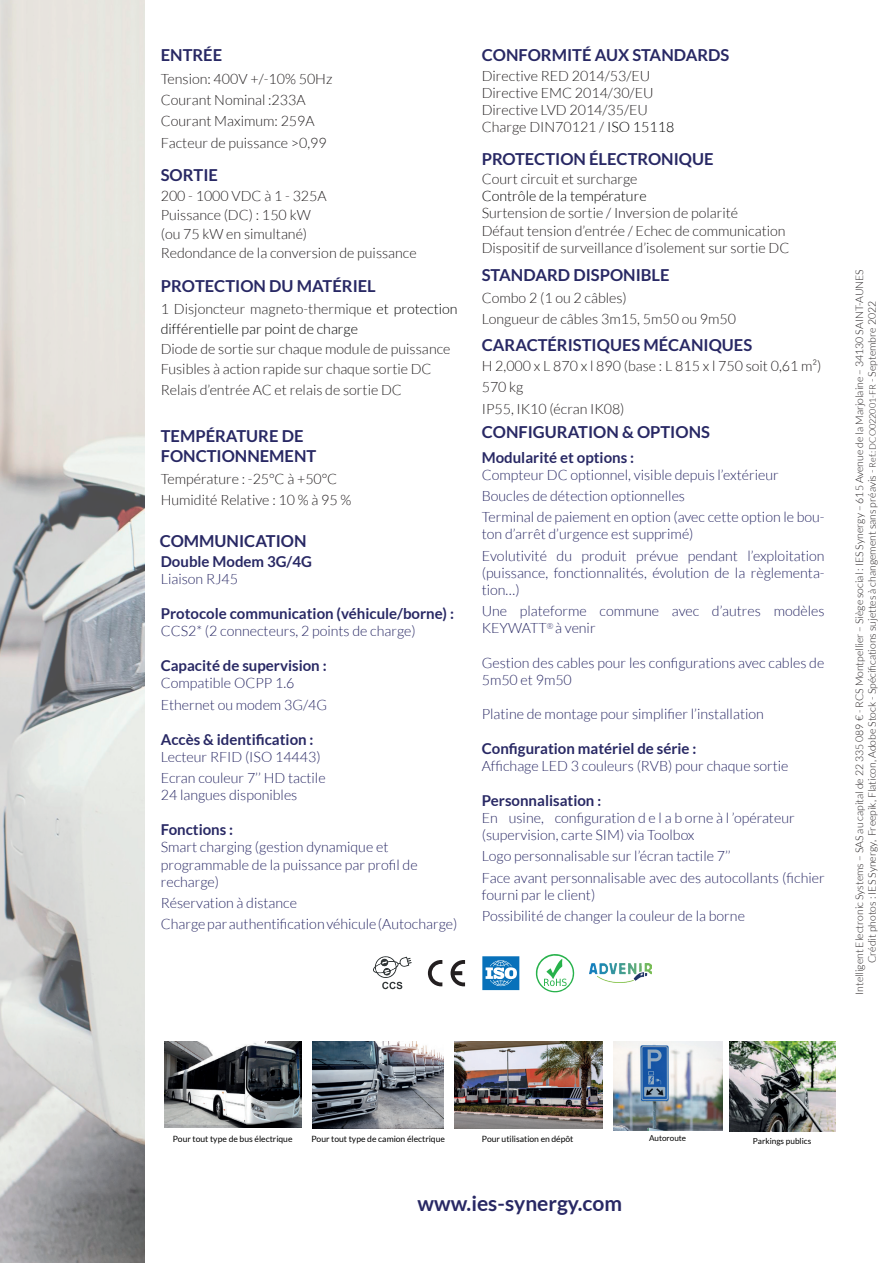
<style>
.page{position:relative;width:893px;height:1263px;background:#fff}
.page>*{position:absolute;margin:0;border:0;box-sizing:border-box;transform-origin:0 0}
.t1{font:700 21px "Lato";color:#282864}
.t2{font:700 16.5px/19.8px "Lato";color:#282864}
.t3{font:700 15px "Lato";color:#282864}
.t4{font:300 14.25px/21.3px "Lato";color:#282864}
.t5{font:300 14.25px/21.3px "Lato";color:#231f20}
.t6{font:300 14.25px/20.2px "Lato";color:#000001}
.t7{font:300 10.5px/12.6px "Lato";color:#231f20;text-align:center}
.t8{font:300 8.7px "Segoe UI";letter-spacing:.005em;color:#000001}
.t9{font:8.55px "Lato";color:#000001}
.t10{font:8.25px "Lato";color:#000001}
.s1{color:#231f20}
.s2{color:#000001}
.s3{font-size:14.25px}
.s4{font-size:9px}
</style>
<div class="page">
<img style="left:0;top:0;width:145px;height:1263px">
<svg style="left:373px;top:956px;width:38px;height:34px"></svg>
<svg style="left:428px;top:960px;width:14px;height:26px"></svg>
<svg style="left:451px;top:960px;width:14px;height:26px"></svg>
<svg style="left:482px;top:956px;width:37px;height:34px"></svg>
<svg style="left:536px;top:954px;width:38px;height:38px"></svg>
<img style="left:590px;top:964px;width:62px;height:18px">
<img style="left:164px;top:1042px;width:138px;height:86px">
<img style="left:614px;top:1042px;width:109px;height:88px">
<img style="left:313px;top:1042px;width:130px;height:87px">
<img style="left:729px;top:1042px;width:107px;height:89px">
<img style="left:455px;top:1042px;width:148px;height:87px">
<p class="t2" style="left:161px;top:46px;width:63px">ENTRÉE</p>
<p class="t5" style="left:161px;top:69px;width:173px">Tension: 400V +/-10% 50Hz<br>Courant Nominal :233A<br>Courant Maximum: 259A<br>Facteur de puissance &gt;0,99</p>
<p class="t2" style="left:161px;top:165px;width:59px">SORTIE</p>
<p class="t5" style="left:161px;top:187px;width:257px;line-height:19px">200 - 1000 VDC à 1 - 325A<br>Puissance (DC) : 150 kW<br>(ou 75 kW en simultané)<br>Redondance de la conversion de puissance</p>
<p class="t2" style="left:161px;top:277px;width:217px">PROTECTION DU MATÉRIEL</p>
<p class="t6" style="left:161px;top:299px;width:298px"><span class="s1">1 Disjoncteur magneto-thermiqu</span>e et protection différentielle par point de charge</p>
<p class="t5" style="left:161px;top:339px;width:291px;line-height:20.2px">Diode de sortie sur chaque module de puissance<br>Fusibles à action rapide sur chaque sortie DC<br>Relais d’entrée AC et relais de sortie DC</p>
<p class="t2" style="left:161px;top:426px;width:157px">TEMPÉRATURE DE<br>FONCTIONNEMENT</p>
<p class="t5" style="left:161px;top:469px;width:192px">Température : -25°C à +50°C<br>Humidité Relative : 10 % à 95 %</p>
<p class="t2" style="left:160px;top:531px;width:148px">COMMUNICATION</p>
<p class="t3" style="left:161px;top:554px;width:153px">Double Modem 3G/4G</p>
<p class="t4" style="left:161px;top:569px;width:79px">Liaison RJ45</p>
<p class="t3" style="left:161px;top:605px;width:295px">Protocole communication (véhicule/borne) :</p>
<p class="t4" style="left:161px;top:621px;width:256px">CCS2* (2 connecteurs, 2 points de charge)</p>
<p class="t3" style="left:161px;top:657px;width:167px">Capacité de supervision :</p>
<p class="t4" style="left:161px;top:673px;width:168px">Compatible OCPP 1.6<br>Ethernet ou modem 3G/4G</p>
<p class="t3" style="left:161px;top:731px;width:154px">Accès &amp; identification :</p>
<p class="t4" style="left:161px;top:747px;width:166px">Lecteur RFID (ISO 14443)<br>Ecran couleur 7’’ HD tactile</p>
<p class="t4" style="left:161px;top:785px;width:138px">24 langues disponibles</p>
<p class="t3" style="left:161px;top:821px;width:74px">Fonctions :</p>
<p class="t4" style="left:161px;top:839px;width:258px;line-height:17.1px">Smart charging (gestion dynamique et programmable de la puissance par profil de recharge)</p>
<p class="t4" style="left:161px;top:893px;width:298px">Réservation à distance<br>Charge par authentification véhicule (Autocharge)</p>
<p class="t2" style="left:482px;top:46px;width:249px">CONFORMITÉ AUX STANDARDS</p>
<p class="t5" style="left:482px;top:68px;width:194px;line-height:17.1px">Directive RED 2014/53/EU<br>Directive EMC 2014/30/EU<br>Directive LVD 2014/35/EU<br>Charge DIN70121 / <span class="s2">ISO 15118</span></p>
<p class="t2" style="left:482px;top:149px;width:233px">PROTECTION ÉLECTRONIQUE</p>
<p class="t5" style="left:482px;top:169px;width:157px">Court circuit et surcharge</p>
<p class="t6" style="left:482px;top:187px;width:166px">Contrôle de la température</p>
<p class="t5" style="left:482px;top:205px;width:309px;line-height:17.1px">Surtension de sortie / Inversion de polarité<br>Défaut tension d’entrée / Echec de communication<br>Dispositif de surveillance d’isolement sur sortie DC</p>
<p class="t2" style="left:482px;top:266px;width:189px">STANDARD DISPONIBLE</p>
<p class="t5" style="left:482px;top:288px;width:256px">Combo 2 (1 ou 2 câbles)<br>Longueur de câbles 3m15, 5m50 ou 9m50</p>
<p class="t2" style="left:482px;top:335px;width:272px">CARACTÉRISTIQUES MÉCANIQUES</p>
<p class="t5" style="left:482px;top:356px;width:341px">H 2,000 x L 870 x l 890 (base : L 815 x l 750 soit 0,61 m²)<br>570 kg<br>IP55, IK10 (écran IK08)</p>
<p class="t2" style="left:482px;top:422px;width:230px">CONFIGURATION &amp; OPTIONS</p>
<p class="t3" style="left:482px;top:448px;width:154px">Modularité et options :</p>
<p class="t4" style="left:482px;top:464px;width:344px">Compteur DC optionnel, visible depuis l’extérieur<br>Boucles de détection optionnelles<br>Terminal de paiement en option (avec cette option le bou-</p>
<p class="t4" style="left:482px;top:524px;width:344px">ton d’arrêt d’urgence est supprimé)<br>Evolutivité du produit prévue pendant l’exploitation</p>
<p class="t4" style="left:482px;top:565px;width:344px;line-height:17.1px">(puissance, fonctionnalités, évolution de la règlementa&shy;tion…)</p>
<p class="t4" style="left:482px;top:603px;width:344px;line-height:17.1px">Une plateforme commune avec d’autres modèles<br>KEYWATT<sup>®</sup> à venir</p>
<p class="t4" style="left:482px;top:654px;width:344px;line-height:17.1px">Gestion des cables pour les configurations avec cables de<br>5m50 et 9m50</p>
<p class="t4" style="left:482px;top:703px;width:284px">Platine de montage pour simplifier l’installation</p>
<p class="t3" style="left:482px;top:740px;width:216px">Configuration matériel de série :</p>
<p class="t4" style="left:482px;top:755px;width:308px">Affichage LED 3 couleurs (RVB) pour chaque sortie</p>
<p class="t3" style="left:482px;top:792px;width:121px">Personnalisation <span class="s3">:</span></p>
<p class="t4" style="left:482px;top:809px;width:314px;line-height:17px">En usine, configuration d e l a b orne à l ’opérateur (supervision, carte SIM) via Toolbox</p>
<p class="t4" style="left:482px;top:846px;width:344px">Logo personnalisable sur l’écran tactile 7’’<br>Face avant personnalisable avec des autocollants (fichier</p>
<p class="t4" style="left:482px;top:885px;width:265px">fourni par le client)<br>Possibilité de changer la couleur de la borne</p>
<p class="t7" style="left:854px;top:995px;width:727px;rotate:-90deg">Intelligent Electronic Systems – SAS au capital de 22 335 089 € - RCS Montpellier – Siège social : IES Synergy – 615 Avenue de la Marjolaine – 34130 SAINT-AUNES<br>Crédit photos : IES Synergy, Freepik, Flaticon, Adobe Stock - Spécifications sujettes à changement sans préavis - <span class="s4">Ref.: DCO022001-FR</span> - Septembre 2022</p>
<p class="t9" style="left:311px;top:1135px;width:135px">Pour tout type de camion électrique</p>
<p class="t8" style="left:483px;top:1134px;width:93px">Pour utilisation en dépôt</p>
<p class="t10" style="left:649px;top:1135px;width:39px">Autoroute</p>
<p class="t10" style="left:753px;top:1138px;width:60px">Parkings publics</p>
<p class="t8" style="left:173px;top:1134px;width:121px">Pour tout type de bus électrique</p>
<p class="t8" style="left:312px;top:1134px;width:135px">Pour tout type de camion électrique</p>
<p class="t9" style="left:482px;top:1135px;width:93px">Pour utilisation en dépôt</p>
<p class="t9" style="left:173px;top:1135px;width:121px">Pour tout type de bus électrique</p>
<h1 class="t1" style="left:418px;top:1192px;width:206px">www.ies-synergy.com</h1>
</div>
